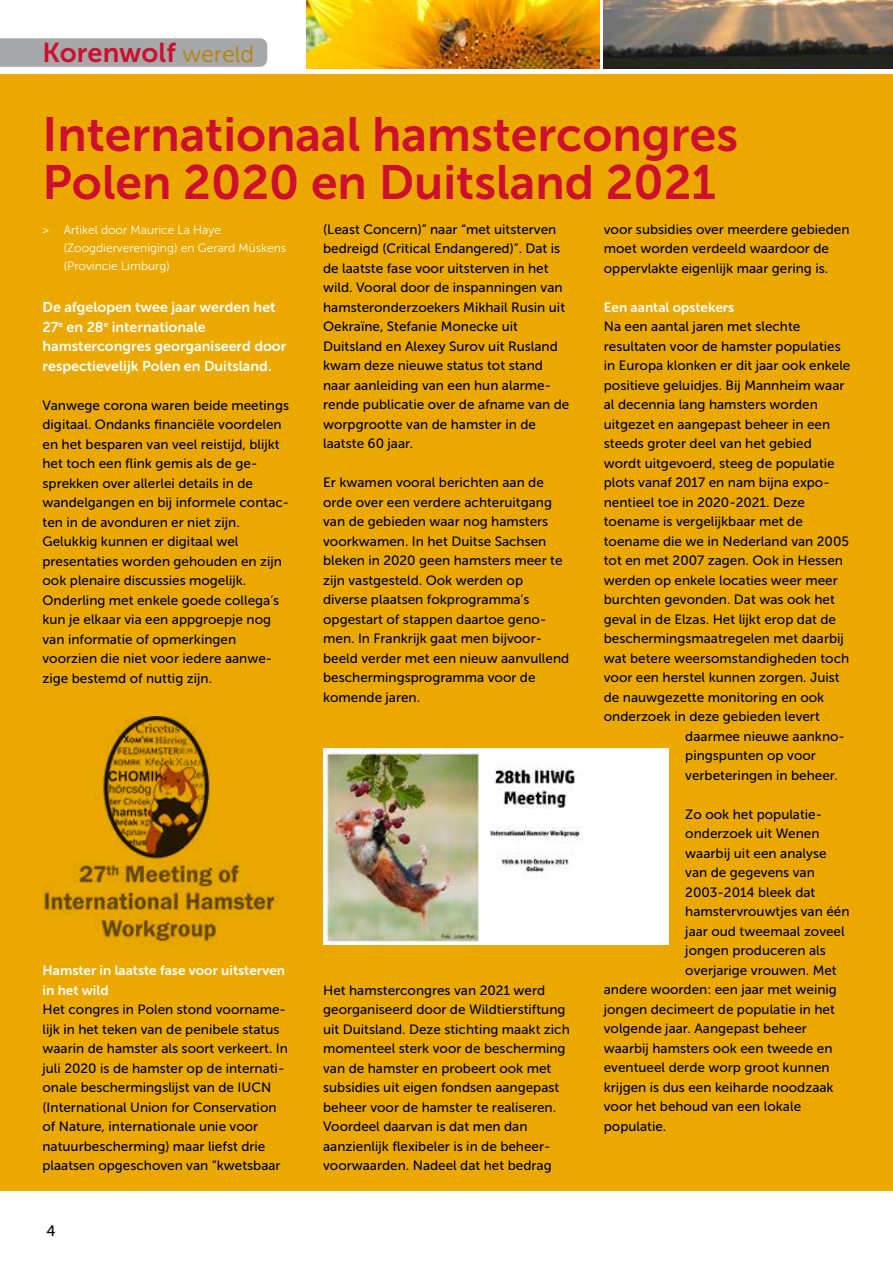
<style>
.page{position:relative;width:893px;height:1263px;background:#fff}
.page>*{position:absolute;margin:0;border:0;box-sizing:border-box;transform-origin:0 0}
.t1{font:48px/48px "Museo Sans 700";color:#ce0e2d}
.t2{font:27.15px "Museo Sans 700";color:#ce0e2d}
.t3{font:15px "Museo Sans 500";color:#000}
.t4{font:14.25px/19.5px "Museo Sans 700";color:#fff}
.t5{font:13.5px/19.5px "Museo Sans 500";color:#000}
.t6{font:13.5px/19.5px "Museo Sans 700";color:#fff}
.t7{font:12px/18px "Museo Sans 300";color:#fff}
.s1{font-family:"Museo Sans 300";font-size:23.25px;color:#b68400}
</style>
<div class="page">
<svg style="left:0;top:38px;width:267px;height:29px;background:#a8a9aa"></svg>
<img style="left:306px;top:0;width:294px;height:68px">
<img style="left:604px;top:0;width:289px;height:68px">
<div style="left:0;top:74px;width:893px;height:1117px;background:#eba900"></div>
<img style="left:44px;top:716px;width:234px;height:228px">
<img style="left:323px;top:749px;width:345px;height:195px">
<h2 class="t2" style="left:43px;top:37px;width:213px">Korenwolf <span class="s1">wereld</span></h2>
<h1 class="t1" style="left:43px;top:110px;width:697px">Internationaal hamstercongres<br>Polen 2020 en Duitsland 2021</h1>
<p class="t7" style="left:64px;top:221px;width:224px;text-indent:-21px">&gt; Artikel door Maurice La Haye (Zoogdiervereniging) en Gerard Müskens (Provincie Limburg)</p>
<p class="t4" style="left:43px;top:297px;width:245px">De afgelopen twee jaar werden het 27<sup>e</sup> en 28<sup>e</sup> internationale hamstercongres georganiseerd door respectievelijk Polen en Duitsland.</p>
<p class="t5" style="left:43px;top:395px;width:248px">Vanwege corona waren beide meetings digitaal. Ondanks financiële voordelen en het besparen van veel reistijd, blijkt het toch een flink gemis als de ge&shy;sprekken over allerlei details in de wandelgangen en bij informele contac&shy;ten in de avonduren er niet zijn.<br>Gelukkig kunnen er digitaal wel presentaties worden gehouden en zijn ook plenaire discussies mogelijk.<br>Onderling met enkele goede collega’s kun je elkaar via een appgroepje nog van informatie of opmerkingen voorzien die niet voor iedere aanwe&shy;zige bestemd of nuttig zijn.</p>
<p class="t5" style="left:323px;top:220px;width:248px">(Least Concern)” naar “met uitsterven bedreigd (Critical Endangered)”. Dat is de laatste fase voor uitsterven in het wild. Vooral door de inspanningen van hamsteronderzoekers Mikhail Rusin uit Oekraïne, Stefanie Monecke uit Duitsland en Alexey Surov uit Rusland kwam deze nieuwe status tot stand naar aanleiding van een hun alarme&shy;rende publicatie over de afname van de worpgrootte van de hamster in de laatste 60 jaar.</p>
<p class="t5" style="left:323px;top:473px;width:248px">Er kwamen vooral berichten aan de orde over een verdere achteruitgang van de gebieden waar nog hamsters voorkwamen. In het Duitse Sachsen bleken in 2020 geen hamsters meer te zijn vastgesteld. Ook werden op diverse plaatsen fokprogramma’s opgestart of stappen daartoe geno&shy;men. In Frankrijk gaat men bijvoor&shy;beeld verder met een nieuw aanvullend beschermingsprogramma voor de komende jaren.</p>
<p class="t5" style="left:604px;top:220px;width:247px">voor subsidies over meerdere gebieden moet worden verdeeld waardoor de oppervlakte eigenlijk maar gering is.</p>
<p class="t6" style="left:604px;top:298px;width:132px">Een aantal opstekers</p>
<p class="t5" style="left:604px;top:317px;width:198px">Na een aantal jaren met slechte</p>
<p class="t5" style="left:604px;top:337px;width:238px">resultaten voor de hamster populaties</p>
<p class="t5" style="left:604px;top:356px;width:248px">in Europa klonken er dit jaar ook enkele</p>
<p class="t5" style="left:604px;top:376px;width:242px">positieve geluidjes. Bij Mannheim waar</p>
<p class="t5" style="left:604px;top:395px;width:216px">al decennia lang hamsters worden</p>
<p class="t5" style="left:604px;top:415px;width:228px">uitgezet en aangepast beheer in een</p>
<p class="t5" style="left:604px;top:434px;width:209px">steeds groter deel van het gebied</p>
<p class="t5" style="left:604px;top:454px;width:232px">wordt uitgevoerd, steeg de populatie</p>
<p class="t5" style="left:604px;top:473px;width:227px">plots vanaf 2017 en nam bijna expo-</p>
<p class="t5" style="left:604px;top:493px;width:203px">nentieel toe in 2020-2021. Deze</p>
<p class="t5" style="left:604px;top:512px;width:201px">toename is vergelijkbaar met de</p>
<p class="t5" style="left:604px;top:532px;width:247px">toename die we in Nederland van 2005</p>
<p class="t5" style="left:604px;top:551px;width:241px">tot en met 2007 zagen. Ook in Hessen</p>
<p class="t5" style="left:604px;top:571px;width:235px">werden op enkele locaties weer meer</p>
<p class="t5" style="left:604px;top:590px;width:233px">burchten gevonden. Dat was ook het</p>
<p class="t5" style="left:604px;top:609px;width:234px">geval in de Elzas. Het lijkt erop dat de</p>
<p class="t5" style="left:604px;top:629px;width:242px">beschermingsmaatregelen met daarbij</p>
<p class="t5" style="left:604px;top:648px;width:247px">wat betere weersomstandigheden toch</p>
<p class="t5" style="left:604px;top:668px;width:237px">voor een herstel kunnen zorgen. Juist</p>
<p class="t5" style="left:604px;top:687px;width:222px">de nauwgezette monitoring en ook</p>
<p class="t5" style="left:604px;top:707px;width:218px">onderzoek in deze gebieden levert</p>
<p class="t5" style="left:685px;top:726px;width:161px">daarmee nieuwe aankno-</p>
<p class="t5" style="left:685px;top:746px;width:132px">pingspunten op voor</p>
<p class="t5" style="left:685px;top:765px;width:154px">verbeteringen in beheer.</p>
<p class="t5" style="left:685px;top:804px;width:138px">Zo ook het populatie-</p>
<p class="t5" style="left:685px;top:824px;width:136px">onderzoek uit Wenen</p>
<p class="t5" style="left:685px;top:843px;width:143px">waarbij uit een analyse</p>
<p class="t5" style="left:685px;top:863px;width:131px">van de gegevens van</p>
<p class="t5" style="left:685px;top:882px;width:132px">2003-2014 bleek dat</p>
<p class="t5" style="left:685px;top:902px;width:166px">hamstervrouwtjes van één</p>
<p class="t5" style="left:685px;top:921px;width:161px">jaar oud tweemaal zoveel</p>
<p class="t5" style="left:685px;top:941px;width:142px">jongen produceren als</p>
<p class="t5" style="left:685px;top:960px;width:153px">overjarige vrouwen. Met</p>
<p class="t5" style="left:604px;top:980px;width:235px">andere woorden: een jaar met weinig</p>
<p class="t5" style="left:604px;top:999px;width:233px">jongen decimeert de populatie in het</p>
<p class="t5" style="left:604px;top:1019px;width:205px">volgende jaar. Aangepast beheer</p>
<p class="t5" style="left:604px;top:1038px;width:230px">waarbij hamsters ook een tweede en</p>
<p class="t5" style="left:604px;top:1058px;width:227px">eventueel derde worp groot kunnen</p>
<p class="t5" style="left:604px;top:1077px;width:231px">krijgen is dus een keiharde noodzaak</p>
<p class="t5" style="left:604px;top:1097px;width:199px">voor het behoud van een lokale</p>
<p class="t5" style="left:604px;top:1116px;width:64px">populatie.</p>
<p class="t6" style="left:43px;top:961px;width:244px">Hamster in laatste fase voor uitsterven in het wild</p>
<p class="t5" style="left:43px;top:1000px;width:247px">Het congres in Polen stond voorname&shy;lijk in het teken van de penibele status waarin de hamster als soort verkeert. In juli 2020 is de hamster op de internati&shy;onale beschermingslijst van de IUCN (International Union for Conservation of Nature, internationale unie voor natuurbescherming) maar liefst drie plaatsen opgeschoven van “kwetsbaar</p>
<p class="t5" style="left:323px;top:980px;width:248px">Het hamstercongres van 2021 werd georganiseerd door de Wildtierstiftung uit Duitsland. Deze stichting maakt zich momenteel sterk voor de bescherming van de hamster en probeert ook met subsidies uit eigen fondsen aangepast beheer voor de hamster te realiseren.<br>Voordeel daarvan is dat men dan aanzienlijk flexibeler is in de beheer&shy;voorwaarden. Nadeel dat het bedrag</p>
<p class="t3" style="left:46px;top:1222px;width:11px">4</p>
</div>
